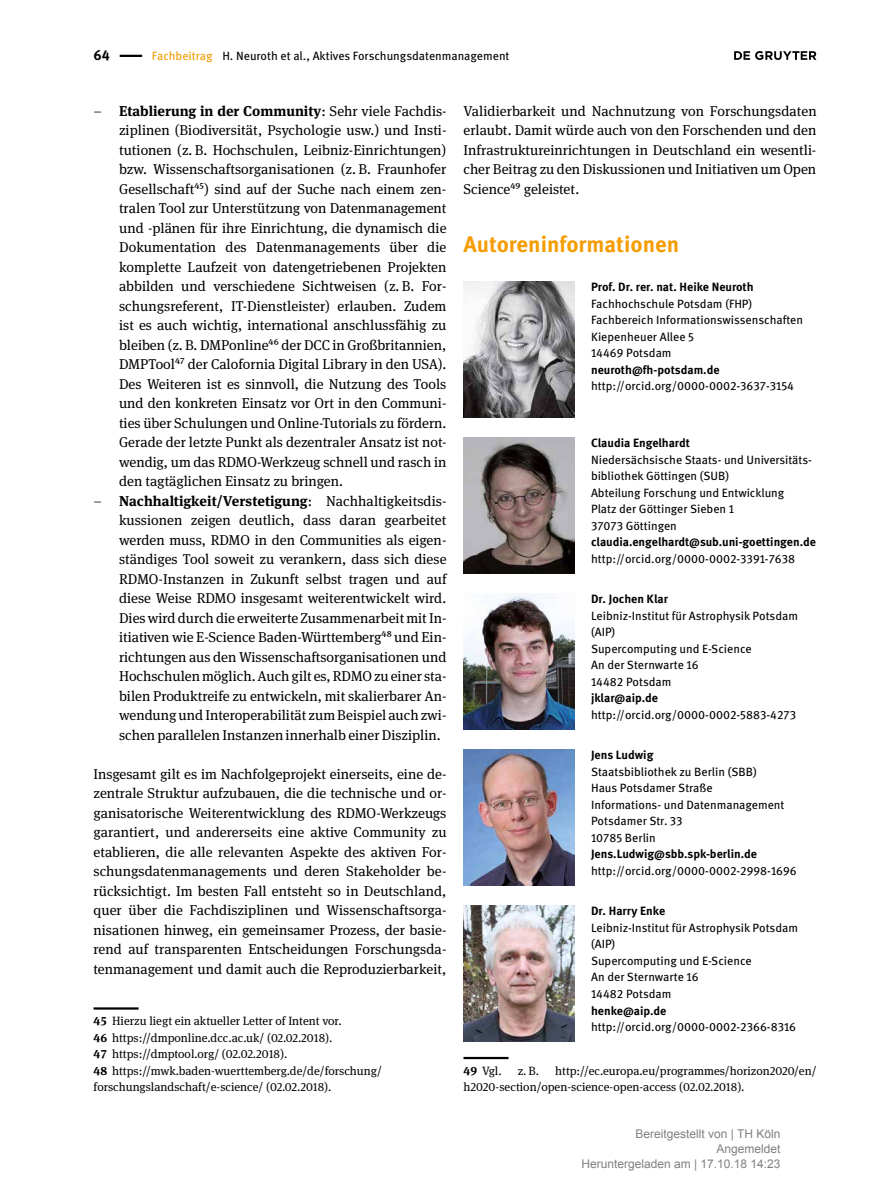
<style>
.page{position:relative;width:893px;height:1191px;background:#fff}
.page>*{position:absolute;margin:0;border:0;box-sizing:border-box;transform-origin:0 0}
.index_of_authors_hea{font:700 22.5px "DG Meta Science";color:#f59c00}
.paragraph_without_in{font:14.25px/19.5px "DG Meta Serif Science";color:#000;text-align:justify}
.t1{font:700 14.25px "DG Meta Science";color:#000}
.index_of_authors{font:12px/16.5px "DG Meta Science";color:#000}
.footnote_text{font:12px/16.5px "DG Meta Serif Science";color:#000}
.index_of_authors_fir{font:700 12px "DG Meta Science";color:#000}
.t2{font:12px/15px "Arial";color:#808080;text-align:right}
.s1{color:#f59c00}
.s2{font-weight:700}
</style>
<div class="page">
<hr style="left:120px;top:55px;width:22px;height:2px;background:#000">
<hr style="left:94px;top:1007px;width:45px;height:2px;background:#000">
<hr style="left:463px;top:1057px;width:45px;height:2px;background:#000">
<img style="left:463px;top:281px;width:111px;height:136px">
<img style="left:463px;top:437px;width:111px;height:136px">
<img style="left:463px;top:593px;width:111px;height:136px">
<img style="left:463px;top:749px;width:111px;height:136px">
<img style="left:463px;top:905px;width:111px;height:136px">
<svg style="left:734px;top:51px;width:82px;height:9px"></svg>
<p class="t1" style="left:94px;top:44px;width:18px">64</p>
<p class="index_of_authors" style="left:152px;top:47px;width:359px"><span class="s1">Fachbeitrag</span> H. Neuroth et al., Aktives Forschungsdatenmanagement</p>
<p class="paragraph_without_in" style="left:119px;top:101px;width:329px;text-align:left;text-indent:-26px">– <span class="s2">Etablierung in der Community</span>: Sehr viele Fachdis&shy;ziplinen (Biodiversität, Psychologie usw.) und Insti&shy;tutionen (z. B. Hochschulen, Leibniz-Einrichtungen) bzw. Wissenschaftsorganisationen (z. B. Fraunhofer Gesellschaft45) sind auf der Suche nach einem zen&shy;tralen Tool zur Unterstützung von Datenmanagement und -plänen für ihre Einrichtung, die dynamisch die Dokumentation des Datenmanagements über die komplette Laufzeit von datengetriebenen Projekten abbilden und verschiedene Sichtweisen (z. B. For&shy;schungsreferent, IT-Dienstleister) erlauben. Zudem ist es auch wichtig, international anschlussfähig zu bleiben (z. B. DMPonline46 der DCC in Großbritannien, DMPTool47 der Calofornia Digital Library in den USA).<br>Des Weiteren ist es sinnvoll, die Nutzung des Tools und den konkreten Einsatz vor Ort in den Communi&shy;ties über Schulungen und Online-Tutorials zu fördern.<br>Gerade der letzte Punkt als dezentraler Ansatz ist not&shy;wendig, um das RDMO-Werkzeug schnell und rasch in den tagtäglichen Einsatz zu bringen.</p>
<p class="paragraph_without_in" style="left:119px;top:491px;width:329px;text-indent:-26px">– <span class="s2">Nachhaltigkeit/Verstetigung</span>: Nachhaltigkeitsdis&shy;kussionen zeigen deutlich, dass daran gearbeitet werden muss, RDMO in den Communities als eigen&shy;ständiges Tool soweit zu verankern, dass sich diese RDMO-Instanzen in Zukunft selbst tragen und auf diese Weise RDMO insgesamt weiterentwickelt wird.<br>Dies wird durch die erweiterte Zusammenarbeit mit In&shy;itiativen wie E-Science Baden-Württemberg48 und Ein&shy;richtungen aus den Wissenschaftsorganisationen und Hochschulen möglich. Auch gilt es, RDMO zu einer sta&shy;bilen Produktreife zu entwickeln, mit skalierbarer An&shy;wendung und Interoperabilität zum Beispiel auch zwi&shy;schen parallelen Instanzen innerhalb einer Disziplin.</p>
<p class="paragraph_without_in" style="left:94px;top:764px;width:355px">Insgesamt gilt es im Nachfolgeprojekt einerseits, eine de&shy;zentrale Struktur aufzubauen, die die technische und or&shy;ganisatorische Weiterentwicklung des RDMO-Werkzeugs garantiert, und andererseits eine aktive Community zu etablieren, die alle relevanten Aspekte des aktiven For&shy;schungsdatenmanagements und deren Stakeholder be&shy;rücksichtigt. Im besten Fall entsteht so in Deutschland, quer über die Fachdisziplinen und Wissenschaftsorga&shy;nisationen hinweg, ein gemeinsamer Prozess, der basie&shy;rend auf transparenten Entscheidungen Forschungsda&shy;tenmanagement und damit auch die Reproduzierbarkeit,</p>
<p class="footnote_text" style="left:94px;top:1012px;width:250px"><span class="s2">45</span> Hierzu liegt ein aktueller Letter of Intent vor.</p>
<p class="footnote_text" style="left:94px;top:1028px;width:240px"><span class="s2">46</span> https://dmponline.dcc.ac.uk/ (02.02.2018).</p>
<p class="footnote_text" style="left:94px;top:1045px;width:195px"><span class="s2">47</span> https://dmptool.org/ (02.02.2018).</p>
<p class="footnote_text" style="left:94px;top:1061px;width:290px"><span class="s2">48</span> https://mwk.baden-wuerttemberg.de/de/forschung/ forschungslandschaft/e-science/ (02.02.2018).</p>
<p class="paragraph_without_in" style="left:463px;top:101px;width:355px">Validierbarkeit und Nachnutzung von Forschungsdaten erlaubt. Damit würde auch von den Forschenden und den Infrastruktureinrichtungen in Deutschland ein wesentli&shy;cher Beitrag zu den Diskussionen und Initiativen um Open Science49 geleistet.</p>
<p class="index_of_authors_hea" style="left:463px;top:226px;width:217px">Autoreninformationen</p>
<p class="index_of_authors_fir" style="left:591px;top:277px;width:164px">Prof. Dr. rer. nat. Heike Neuroth</p>
<p class="index_of_authors" style="left:591px;top:295px;width:214px">Fachhochschule Potsdam (FHP)<br>Fachbereich Informationswissenschaften<br>Kiepenheuer Allee 5<br>14469 Potsdam <span class="s2">neuroth@fh-potsdam.de</span></p>
<p class="index_of_authors" style="left:591px;top:377px;width:204px">http://orcid.org/0000-0002-3637-3154</p>
<p class="index_of_authors_fir" style="left:591px;top:433px;width:100px">Claudia Engelhardt</p>
<p class="index_of_authors" style="left:591px;top:451px;width:226px">Niedersächsische Staats- und Universitäts&shy;bibliothek Göttingen (SUB)<br>Abteilung Forschung und Entwicklung<br>Platz der Göttinger Sieben 1<br>37073 Göttingen <span class="s2">claudia.engelhardt@sub.uni-goettingen.de</span></p>
<p class="index_of_authors" style="left:591px;top:550px;width:206px">http://orcid.org/0000-0002-3391-7638</p>
<p class="index_of_authors_fir" style="left:591px;top:589px;width:78px">Dr. Jochen Klar</p>
<p class="index_of_authors" style="left:591px;top:607px;width:208px">Leibniz-Institut für Astrophysik Potsdam (AIP)<br>Supercomputing und E-Science<br>An der Sternwarte 16<br>14482 Potsdam<br><span class="s2">jklar@aip.de</span></p>
<p class="index_of_authors" style="left:591px;top:706px;width:207px">http://orcid.org/0000-0002-5883-4273</p>
<p class="index_of_authors_fir" style="left:591px;top:745px;width:64px">Jens Ludwig</p>
<p class="index_of_authors" style="left:591px;top:763px;width:195px">Staatsbibliothek zu Berlin (SBB)<br>Haus Potsdamer Straße<br>Informations- und Datenmanagement<br>Potsdamer Str. 33<br>10785 Berlin<br><span class="s2">Jens.Ludwig@sbb.spk-berlin.de</span></p>
<p class="index_of_authors" style="left:591px;top:862px;width:207px">http://orcid.org/0000-0002-2998-1696</p>
<p class="index_of_authors_fir" style="left:591px;top:901px;width:76px">Dr. Harry Enke</p>
<p class="index_of_authors" style="left:591px;top:919px;width:208px">Leibniz-Institut für Astrophysik Potsdam (AIP)<br>Supercomputing und E-Science<br>An der Sternwarte 16<br>14482 Potsdam<br><span class="s2">henke@aip.de</span></p>
<p class="index_of_authors" style="left:591px;top:1018px;width:207px">http://orcid.org/0000-0002-2366-8316</p>
<p class="footnote_text" style="left:463px;top:1061px;width:354px;text-indent:92px">http://ec.europa.eu/programmes/horizon2020/en/ h2020-section/open-science-open-access (02.02.2018).</p>
<p class="t2" style="left:581px;top:1127px;width:201px">Bereitgestellt von | TH Köln<br>Angemeldet<br>Heruntergeladen am | 17.10.18 14:23</p>
<p class="footnote_text" style="left:463px;top:1061px;width:40px"><span class="s2">49</span> Vgl.</p>
<p class="footnote_text" style="left:518px;top:1061px;width:23px">z. B.</p>
</div>
